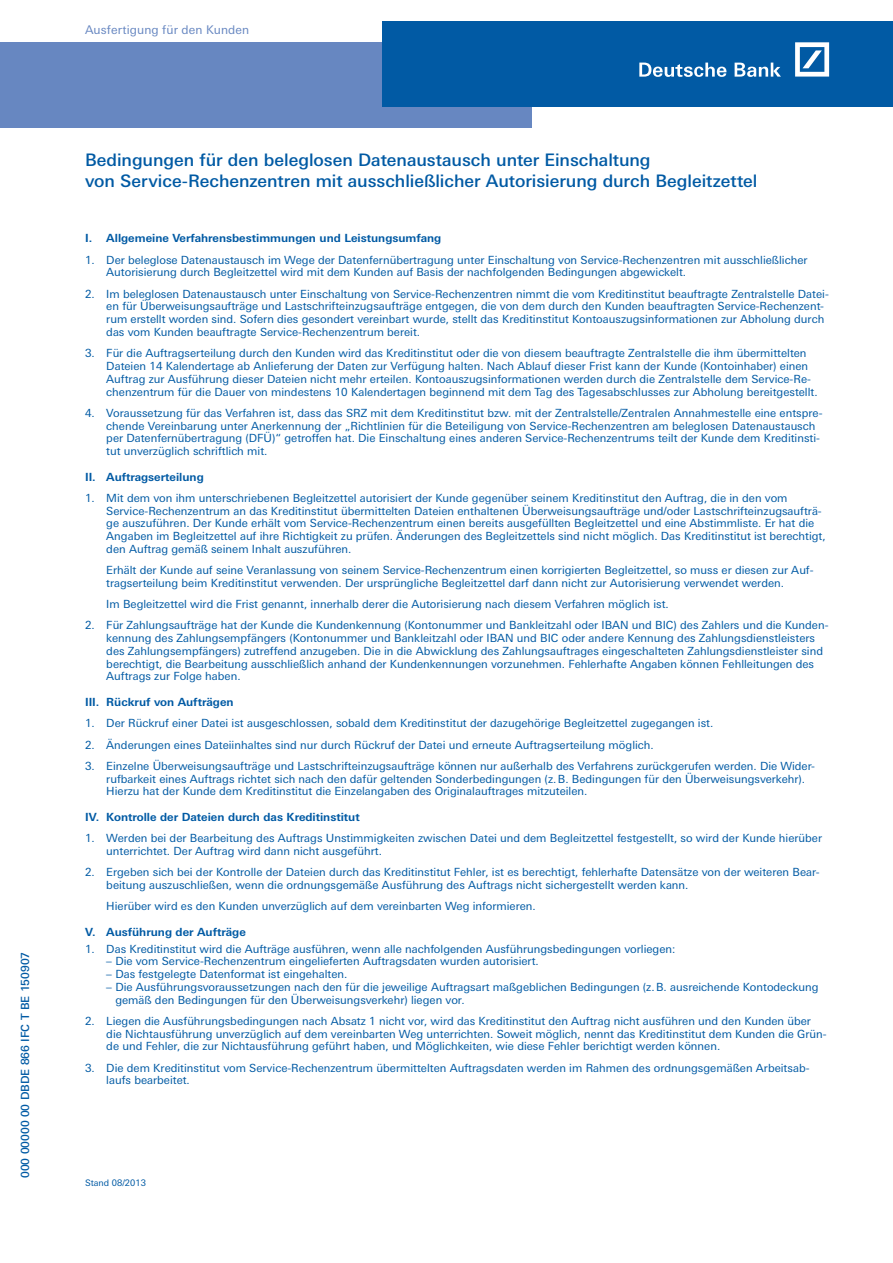
<style>
.page{position:relative;width:893px;height:1263px;background:#fff}
.page>*{position:absolute;margin:0;border:0;box-sizing:border-box;transform-origin:0 0}
.t1{font:500 17.25px/21.3px "Deu Ba Univers";color:#015aa4}
.t2{font:12px "Deu Ba Univers";letter-spacing:.01em;color:#6787c1}
.t3{font:11.25px/12.8px "Deu Ba Univers";color:#015aa4}
.t4{font:700 11.25px "Deu Ba Univers";color:#015aa4}
.t5{font:500 11.25px "Deu Ba Univers";color:#015aa4}
.t6{font:9px "Deu Ba Univers";color:#015aa4}
</style>
<div class="page">
<div style="left:0;top:43px;width:531px;height:85px;background:#6787c1"></div>
<div style="left:383px;top:21px;width:510px;height:85px;background:#015aa4"></div>
<svg style="left:639px;top:63px;width:88px;height:14px"></svg>
<svg style="left:735px;top:63px;width:46px;height:14px"></svg>
<svg style="left:795px;top:42px;width:34px;height:35px"></svg>
<p class="t5" style="left:19px;top:1178px;width:228px;rotate:-90deg">000 00000 00 DBDE 866 IFC T BE 150907</p>
<p class="t2" style="left:85px;top:23px;width:166px">Ausfertigung für den Kunden</p>
<h1 class="t1" style="left:85px;top:149px;width:674px">Bedingungen für den beleglosen Datenaustausch unter Einschaltung<br>von Service-Rechenzentren mit ausschließlicher Autorisierung durch Begleitzettel</h1>
<p class="t4" style="left:85px;top:232px;width:358px">I. Allgemeine Verfahrensbestimmungen und Leistungsumfang</p>
<p class="t3" style="left:106px;top:253px;width:703px;text-indent:-21px">1. Der beleglose Datenaustausch im Wege der Datenfernübertragung unter Einschaltung von Service-Rechenzentren mit ausschließlicher<br>Autorisierung durch Begleitzettel wird mit dem Kunden auf Basis der nachfolgenden Bedingungen abgewickelt.</p>
<p class="t3" style="left:106px;top:287px;width:724px;text-indent:-21px">2. Im beleglosen Datenaustausch unter Einschaltung von Service-Rechenzentren nimmt die vom Kreditinstitut beauftragte Zentralstelle Datei&shy;en für Überweisungsaufträge und Lastschrifteinzugsaufträge entgegen, die von dem durch den Kunden beauftragten Service-Rechenzent&shy;rum erstellt worden sind. Sofern dies gesondert vereinbart wurde, stellt das Kreditinstitut Kontoauszugsinformationen zur Abholung durch das vom Kunden beauftragte Service-Rechenzentrum bereit.</p>
<p class="t3" style="left:106px;top:347px;width:713px;text-indent:-21px">3. Für die Auftragserteilung durch den Kunden wird das Kreditinstitut oder die von diesem beauftragte Zentralstelle die ihm übermittelten Dateien 14 Kalendertage ab Anlieferung der Daten zur Verfügung halten. Nach Ablauf dieser Frist kann der Kunde (Kontoinhaber) einen Auftrag zur Ausführung dieser Dateien nicht mehr erteilen. Kontoauszugsinformationen werden durch die Zentralstelle dem Service-Re&shy;chenzentrum für die Dauer von mindestens 10 Kalendertagen beginnend mit dem Tag des Tagesabschlusses zur Abholung bereitgestellt.</p>
<p class="t3" style="left:106px;top:406px;width:718px;text-indent:-21px">4. Voraussetzung für das Verfahren ist, dass das SRZ mit dem Kreditinstitut bzw. mit der Zentralstelle/Zentralen Annahmestelle eine entspre&shy;chende Vereinbarung unter Anerkennung der „Richtlinien für die Beteiligung von Service-Rechenzentren am beleglosen Datenaustausch per Datenfernübertragung (DFÜ)“ getroffen hat. Die Einschaltung eines anderen Service-Rechenzentrums teilt der Kunde dem Kreditinsti&shy;tut unverzüglich schriftlich mit.</p>
<p class="t4" style="left:85px;top:470px;width:120px">II. Auftragserteilung</p>
<p class="t3" style="left:106px;top:491px;width:721px;text-indent:-21px">1. Mit dem von ihm unterschriebenen Begleitzettel autorisiert der Kunde gegenüber seinem Kreditinstitut den Auftrag, die in den vom Service-Rechenzentrum an das Kreditinstitut übermittelten Dateien enthaltenen Überweisungsaufträge und/oder Lastschrifteinzugsaufträ&shy;ge auszuführen. Der Kunde erhält vom Service-Rechenzentrum einen bereits ausgefüllten Begleitzettel und eine Abstimmliste. Er hat die Angaben im Begleitzettel auf ihre Richtigkeit zu prüfen. Änderungen des Begleitzettels sind nicht möglich. Das Kreditinstitut ist berechtigt, den Auftrag gemäß seinem Inhalt auszuführen.</p>
<p class="t3" style="left:106px;top:564px;width:709px">Erhält der Kunde auf seine Veranlassung von seinem Service-Rechenzentrum einen korrigierten Begleitzettel, so muss er diesen zur Auf&shy;tragserteilung beim Kreditinstitut verwenden. Der ursprüngliche Begleitzettel darf dann nicht zur Autorisierung verwendet werden.</p>
<p class="t3" style="left:106px;top:598px;width:564px">Im Begleitzettel wird die Frist genannt, innerhalb derer die Autorisierung nach diesem Verfahren möglich ist.</p>
<p class="t3" style="left:106px;top:619px;width:724px;text-indent:-21px">2. Für Zahlungsaufträge hat der Kunde die Kundenkennung (Kontonummer und Bankleitzahl oder IBAN und BIC) des Zahlers und die Kunden&shy;kennung des Zahlungsempfängers (Kontonummer und Bankleitzahl oder IBAN und BIC oder andere Kennung des Zahlungsdienstleisters des Zahlungsempfängers) zutreffend anzugeben. Die in die Abwicklung des Zahlungsauftrages eingeschalteten Zahlungsdienstleister sind berechtigt, die Bearbeitung ausschließlich anhand der Kundenkennungen vorzunehmen. Fehlerhafte Angaben können Fehlleitungen des Auftrags zur Folge haben.</p>
<p class="t4" style="left:85px;top:695px;width:150px">III. Rückruf von Aufträgen</p>
<p class="t3" style="left:85px;top:717px;width:630px">1. Der Rückruf einer Datei ist ausgeschlossen, sobald dem Kreditinstitut der dazugehörige Begleitzettel zugegangen ist.</p>
<p class="t3" style="left:85px;top:738px;width:570px">2. Änderungen eines Dateiinhaltes sind nur durch Rückruf der Datei und erneute Auftragserteilung möglich.</p>
<p class="t3" style="left:106px;top:759px;width:710px;text-indent:-21px">3. Einzelne Überweisungsaufträge und Lastschrifteinzugsaufträge können nur außerhalb des Verfahrens zurückgerufen werden. Die Wider&shy;rufbarkeit eines Auftrags richtet sich nach den dafür geltenden Sonderbedingungen (z.B. Bedingungen für den Überweisungsverkehr).<br>Hierzu hat der Kunde dem Kreditinstitut die Einzelangaben des Originalauftrages mitzuteilen.</p>
<p class="t4" style="left:85px;top:810px;width:276px">IV. Kontrolle der Dateien durch das Kreditinstitut</p>
<p class="t3" style="left:106px;top:832px;width:717px;text-indent:-21px">1. Werden bei der Bearbeitung des Auftrags Unstimmigkeiten zwischen Datei und dem Begleitzettel festgestellt, so wird der Kunde hierüber unterrichtet. Der Auftrag wird dann nicht ausgeführt.</p>
<p class="t3" style="left:106px;top:866px;width:715px;text-indent:-21px">2. Ergeben sich bei der Kontrolle der Dateien durch das Kreditinstitut Fehler, ist es berechtigt, fehlerhafte Datensätze von der weiteren Bear&shy;beitung auszuschließen, wenn die ordnungsgemäße Ausführung des Auftrags nicht sichergestellt werden kann.</p>
<p class="t3" style="left:106px;top:900px;width:431px">Hierüber wird es den Kunden unverzüglich auf dem vereinbarten Weg informieren.</p>
<p class="t4" style="left:85px;top:925px;width:162px">V. Ausführung der Aufträge</p>
<p class="t3" style="left:85px;top:942px;width:592px">1. Das Kreditinstitut wird die Aufträge ausführen, wenn alle nachfolgenden Ausführungsbedingungen vorliegen:</p>
<p class="t3" style="left:106px;top:955px;width:434px">– Die vom Service-Rechenzentrum eingelieferten Auftragsdaten wurden autorisiert.</p>
<p class="t3" style="left:106px;top:968px;width:243px">– Das festgelegte Datenformat ist eingehalten.</p>
<p class="t3" style="left:115px;top:980px;width:705px;text-indent:-9px">– Die Ausführungsvoraussetzungen nach den für die jeweilige Auftragsart maßgeblichen Bedingungen (z.B. ausreichende Kontodeckung gemäß den Bedingungen für den Überweisungsverkehr) liegen vor.</p>
<p class="t3" style="left:106px;top:1014px;width:722px;text-indent:-21px">2. Liegen die Ausführungsbedingungen nach Absatz 1 nicht vor, wird das Kreditinstitut den Auftrag nicht ausführen und den Kunden über die Nichtausführung unverzüglich auf dem vereinbarten Weg unterrichten. Soweit möglich, nennt das Kreditinstitut dem Kunden die Grün&shy;de und Fehler, die zur Nichtausführung geführt haben, und Möglichkeiten, wie diese Fehler berichtigt werden können.</p>
<p class="t3" style="left:106px;top:1061px;width:705px;text-indent:-21px">3. Die dem Kreditinstitut vom Service-Rechenzentrum übermittelten Auftragsdaten werden im Rahmen des ordnungsgemäßen Arbeitsab&shy;laufs bearbeitet.</p>
<p class="t6" style="left:85px;top:1178px;width:62px">Stand 08/2013</p>
</div>
